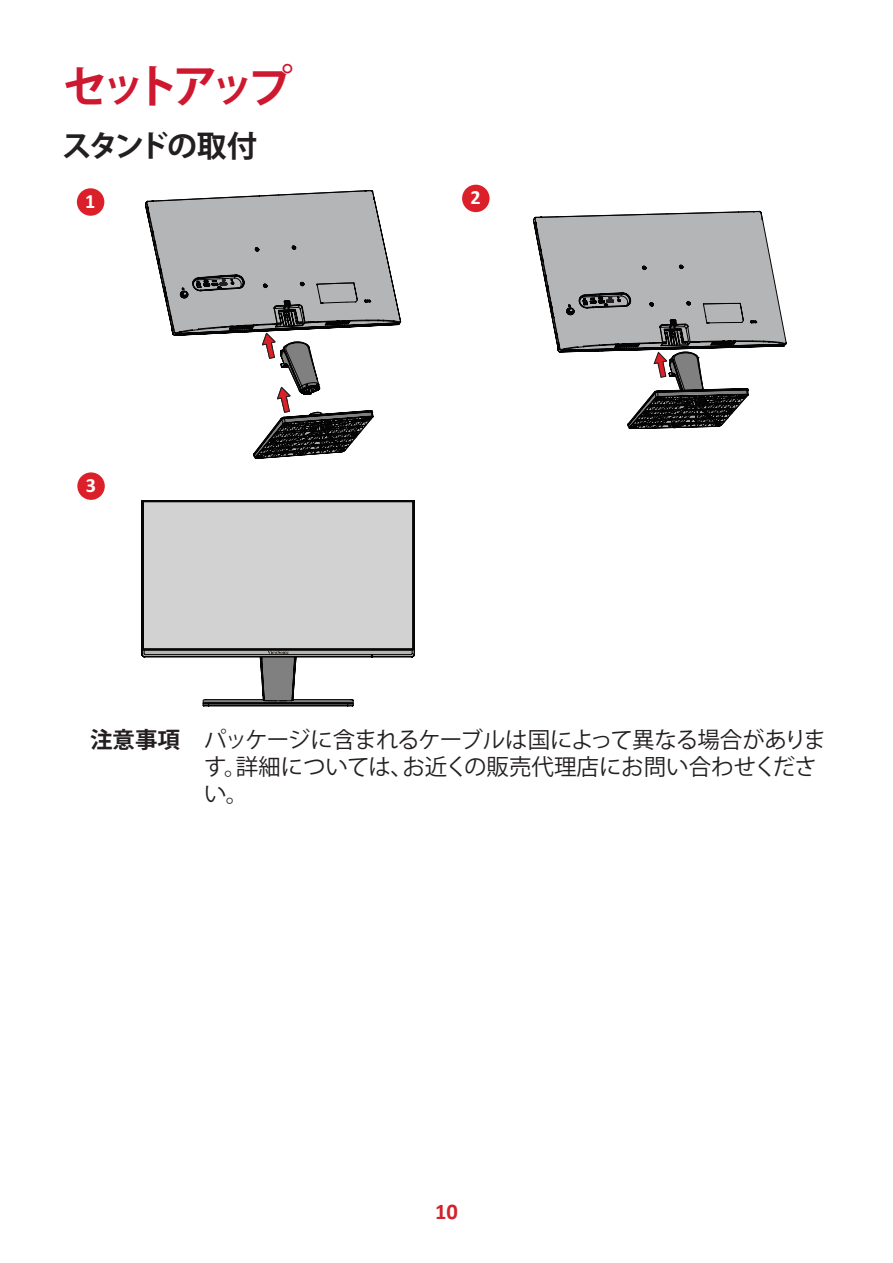
<style>
.page{position:relative;width:893px;height:1263px;background:#fff}
.page>*{position:absolute;margin:0;border:0;box-sizing:border-box;transform-origin:0 0}
.t1{font:700 45px "Koz Go Pro";letter-spacing:-.16em;color:#ce182f}
.t2{font:700 30px "Koz Go Pro";letter-spacing:-.085em;color:#231f20}
.t3{font:22.5px/27px "Koz Go Pro";letter-spacing:-.02em;color:#231f20}
.t4{font:700 22.5px "Calibri";color:#d1232a}
.t5{font:700 20.1px "Calibri";color:#fff}
.s1{font-weight:700}
</style>
<div class="page">
<div style="left:77px;top:188px;width:27px;height:28px;background:#dc2029;border-radius:50%"></div>
<svg style="left:145px;top:190px;width:256px;height:269px"></svg>
<div style="left:462px;top:185px;width:28px;height:27px;background:#dc2029;border-radius:50%"></div>
<svg style="left:533px;top:211px;width:253px;height:218px"></svg>
<div style="left:77px;top:472px;width:28px;height:28px;background:#dc2029;border-radius:50%"></div>
<svg style="left:142px;top:500px;width:273px;height:207px"></svg>
<h1 class="t1" style="left:62px;top:58px;width:231px">セットアップ</h1>
<h2 class="t2" style="left:62px;top:127px;width:197px">スタンドの取付</h2>
<p class="t5" style="left:85px;top:187px;width:12px">1</p>
<p class="t5" style="left:470px;top:184px;width:12px">2</p>
<p class="t5" style="left:86px;top:471px;width:12px">3</p>
<p class="t3" style="left:204px;top:727px;width:623px;text-indent:-114px"><span class="s1">注意事項</span> パッケージに含まれるケーブルは国によって異なる場合があります。詳細については、お近くの販売代理店にお問い合わせください。</p>
<p class="t4" style="left:435px;top:1196px;width:24px">10</p>
</div>
